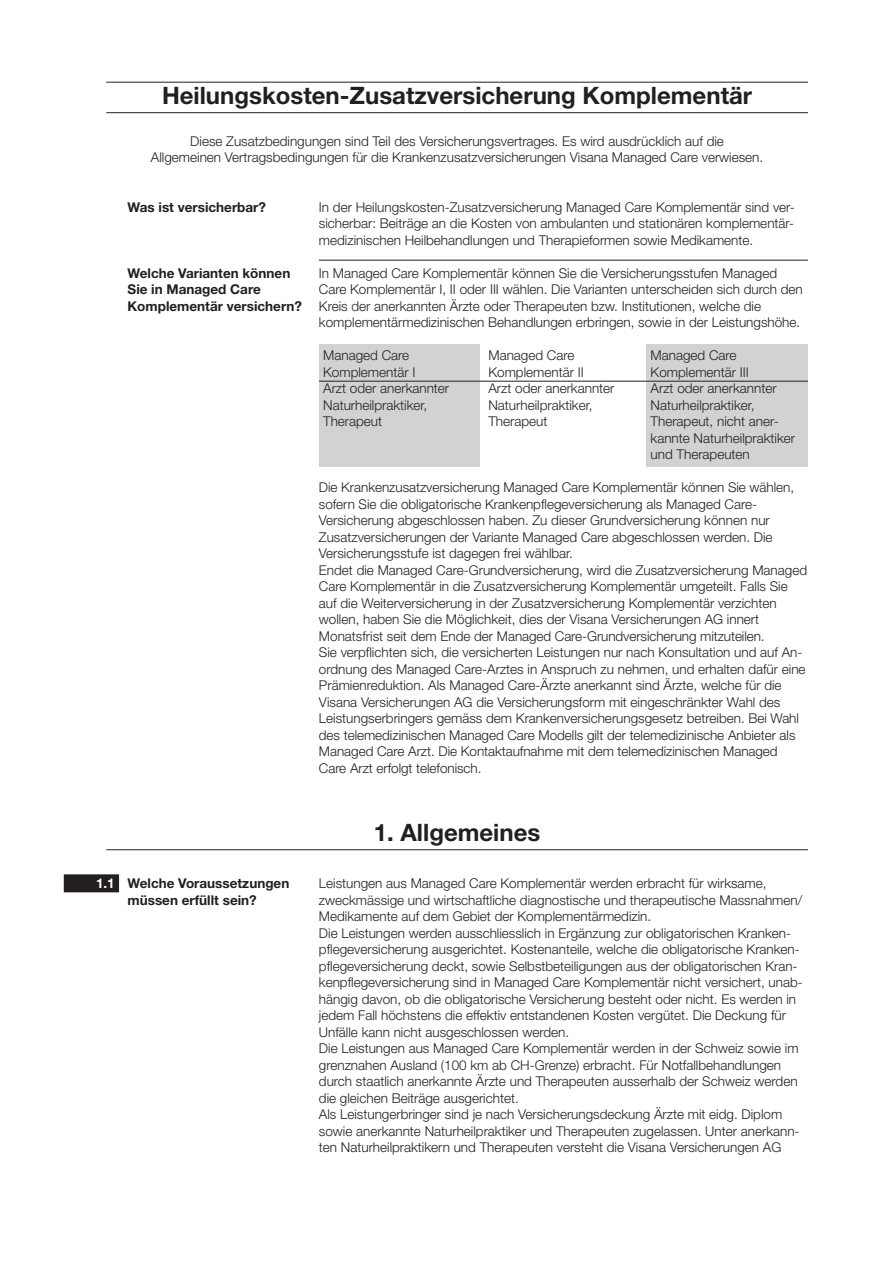
<style>
.page{position:relative;width:893px;height:1263px;background:#fff}
.page>*{position:absolute;margin:0;border:0;box-sizing:border-box;transform-origin:0 0}
.Kapitel{font:700 24px "Helvetica Neue";color:#231f20}
.Titel{font:700 24px "Helvetica Neue";color:#231f20}
.Grundschrift_ohne_Li{font:300 13.5px/16.5px "Helvetica Neue";color:#231f20}
.Grundschrift{font:300 13.5px/16.5px "Helvetica Neue";color:#231f20}
.Grundschrift_zentrie{font:300 13.5px/16.5px "Helvetica Neue";color:#231f20;text-align:center}
.Titel_links{font:700 13.5px/16.5px "Helvetica Neue";color:#231f20}
.Negativziffern{font:700 13.5px "Helvetica Neue";color:#fff}
</style>
<div class="page">
<div style="left:319px;top:344px;width:160px;height:122px;background:#d1d2d4"></div>
<div style="left:646px;top:344px;width:162px;height:122px;background:#d1d2d4"></div>
<hr style="left:319px;top:260px;width:489px;height:1px;background:#231f20">
<hr style="left:319px;top:381px;width:489px;height:1px;background:#231f20">
<hr style="left:106px;top:82px;width:702px;height:1px;background:#231f20">
<hr style="left:106px;top:112px;width:702px;height:1px;background:#231f20">
<div style="left:64px;top:874px;width:55px;height:18px;background:#231f20"></div>
<hr style="left:106px;top:849px;width:702px;height:1px;background:#231f20">
<p class="Kapitel" style="left:162px;top:80px;width:592px">Heilungskosten-Zusatzversicherung Komplementär</p>
<p class="Grundschrift_zentrie" style="left:151px;top:132px;width:614px">Diese Zusatzbedingungen sind Teil des Versicherungsvertrages. Es wird ausdrücklich auf die<br>Allgemeinen Vertragsbedingungen für die Krankenzusatzversicherungen Visana Managed Care verwiesen.</p>
<p class="Titel_links" style="left:128px;top:198px;width:140px">Was ist versicherbar?</p>
<p class="Grundschrift_ohne_Li" style="left:319px;top:198px;width:476px;text-align:justify">In der Heilungskosten-Zusatzversicherung Managed Care Komplementär sind ver&shy;sicherbar: Beiträge an die Kosten von ambulanten und stationären komplementär&shy;medizinischen Heilbehandlungen und Therapieformen sowie Medikamente.</p>
<p class="Titel_links" style="left:128px;top:264px;width:176px">Welche Varianten können<br>Sie in Managed Care<br>Komplementär versichern?</p>
<p class="Grundschrift" style="left:319px;top:264px;width:485px">In Managed Care Komplementär können Sie die Versicherungsstufen Managed Care Komplementär I, II oder III wählen. Die Varianten unterscheiden sich durch den Kreis der anerkannten Ärzte oder Therapeuten bzw. Institutionen, welche die komplementärmedizinischen Behandlungen erbringen, sowie in der Leistungshöhe.</p>
<p class="Grundschrift" style="left:323px;top:347px;width:88px">Managed Care</p>
<p class="Grundschrift" style="left:488px;top:347px;width:88px">Managed Care</p>
<p class="Grundschrift" style="left:651px;top:347px;width:88px">Managed Care</p>
<p class="Grundschrift_ohne_Li" style="left:323px;top:363px;width:94px">Komplementär I</p>
<p class="Grundschrift_ohne_Li" style="left:488px;top:363px;width:97px">Komplementär II</p>
<p class="Grundschrift_ohne_Li" style="left:651px;top:363px;width:100px">Komplementär III</p>
<p class="Grundschrift_ohne_Li" style="left:323px;top:380px;width:128px">Arzt oder anerkannter</p>
<p class="Grundschrift_ohne_Li" style="left:488px;top:380px;width:128px">Arzt oder anerkannter</p>
<p class="Grundschrift_ohne_Li" style="left:651px;top:380px;width:128px">Arzt oder anerkannter</p>
<p class="Grundschrift_ohne_Li" style="left:323px;top:396px;width:106px">Naturheilpraktiker,</p>
<p class="Grundschrift_ohne_Li" style="left:488px;top:396px;width:106px">Naturheilpraktiker,</p>
<p class="Grundschrift_ohne_Li" style="left:651px;top:396px;width:106px">Naturheilpraktiker,</p>
<p class="Grundschrift_ohne_Li" style="left:323px;top:413px;width:61px">Therapeut</p>
<p class="Grundschrift_ohne_Li" style="left:488px;top:413px;width:61px">Therapeut</p>
<p class="Grundschrift_ohne_Li" style="left:651px;top:413px;width:146px">Therapeut, nicht aner&shy;kannte Naturheilpraktiker und Therapeuten</p>
<p class="Grundschrift_ohne_Li" style="left:319px;top:479px;width:477px">Die Krankenzusatzversicherung Managed Care Komplementär können Sie wählen, sofern Sie die obligatorische Krankenpflegeversicherung als Managed Care-Versicherung abgeschlossen haben. Zu dieser Grundversicherung können nur Zusatzversicherungen der Variante Managed Care abgeschlossen werden. Die Versicherungsstufe ist dagegen frei wählbar.</p>
<p class="Grundschrift_ohne_Li" style="left:319px;top:561px;width:490px">Endet die Managed Care-Grundversicherung, wird die Zusatzversicherung Managed Care Komplementär in die Zusatzversicherung Komplementär umgeteilt. Falls Sie auf die Weiterversicherung in der Zusatzversicherung Komplementär verzichten wollen, haben Sie die Möglichkeit, dies der Visana Versicherungen AG innert Monatsfrist seit dem Ende der Managed Care-Grundversicherung mitzuteilen.</p>
<p class="Grundschrift_ohne_Li" style="left:319px;top:644px;width:488px">Sie verpflichten sich, die versicherten Leistungen nur nach Konsultation und auf An&shy;ordnung des Managed Care-Arztes in Anspruch zu nehmen, und erhalten dafür eine Prämienreduktion. Als Managed Care-Ärzte anerkannt sind Ärzte, welche für die Visana Versicherungen AG die Versicherungsform mit eingeschränkter Wahl des Leistungserbringers gemäss dem Krankenversicherungsgesetz betreiben. Bei Wahl des telemedizinischen Managed Care Modells gilt der telemedizinische Anbieter als Managed Care Arzt. Die Kontaktaufnahme mit dem telemedizinischen Managed Care Arzt erfolgt telefonisch.</p>
<p class="Negativziffern" style="left:96px;top:875px;width:20px">1.1</p>
<p class="Titel" style="left:374px;top:817px;width:168px">1. Allgemeines</p>
<p class="Titel_links" style="left:128px;top:875px;width:163px">Welche Voraussetzungen müssen erfüllt sein?</p>
<p class="Grundschrift_ohne_Li" style="left:319px;top:875px;width:485px">Leistungen aus Managed Care Komplementär werden erbracht für wirksame, zweckmässige und wirtschaftliche diagnostische und therapeutische Massnahmen/<br>Medikamente auf dem Gebiet der Komplementärmedizin.</p>
<p class="Grundschrift_ohne_Li" style="left:319px;top:924px;width:484px">Die Leistungen werden ausschliesslich in Ergänzung zur obligatorischen Kranken&shy;pflegeversicherung ausgerichtet. Kostenanteile, welche die obligatorische Kranken&shy;pflegeversicherung deckt, sowie Selbstbeteiligungen aus der obligatorischen Kran&shy;kenpflegeversicherung sind in Managed Care Komplementär nicht versichert, unab&shy;hängig davon, ob die obligatorische Versicherung besteht oder nicht. Es werden in jedem Fall höchstens die effektiv entstandenen Kosten vergütet. Die Deckung für Unfälle kann nicht ausgeschlossen werden.</p>
<p class="Grundschrift_ohne_Li" style="left:319px;top:1040px;width:481px">Die Leistungen aus Managed Care Komplementär werden in der Schweiz sowie im grenznahen Ausland (100 km ab CH-Grenze) erbracht. Für Notfallbehandlungen durch staatlich anerkannte Ärzte und Therapeuten ausserhalb der Schweiz werden die gleichen Beiträge ausgerichtet.</p>
<p class="Grundschrift_ohne_Li" style="left:319px;top:1106px;width:481px">Als Leistungerbringer sind je nach Versicherungsdeckung Ärzte mit eidg. Diplom sowie anerkannte Naturheilpraktiker und Therapeuten zugelassen. Unter anerkann&shy;ten Naturheilpraktikern und Therapeuten versteht die Visana Versicherungen AG</p>
</div>
